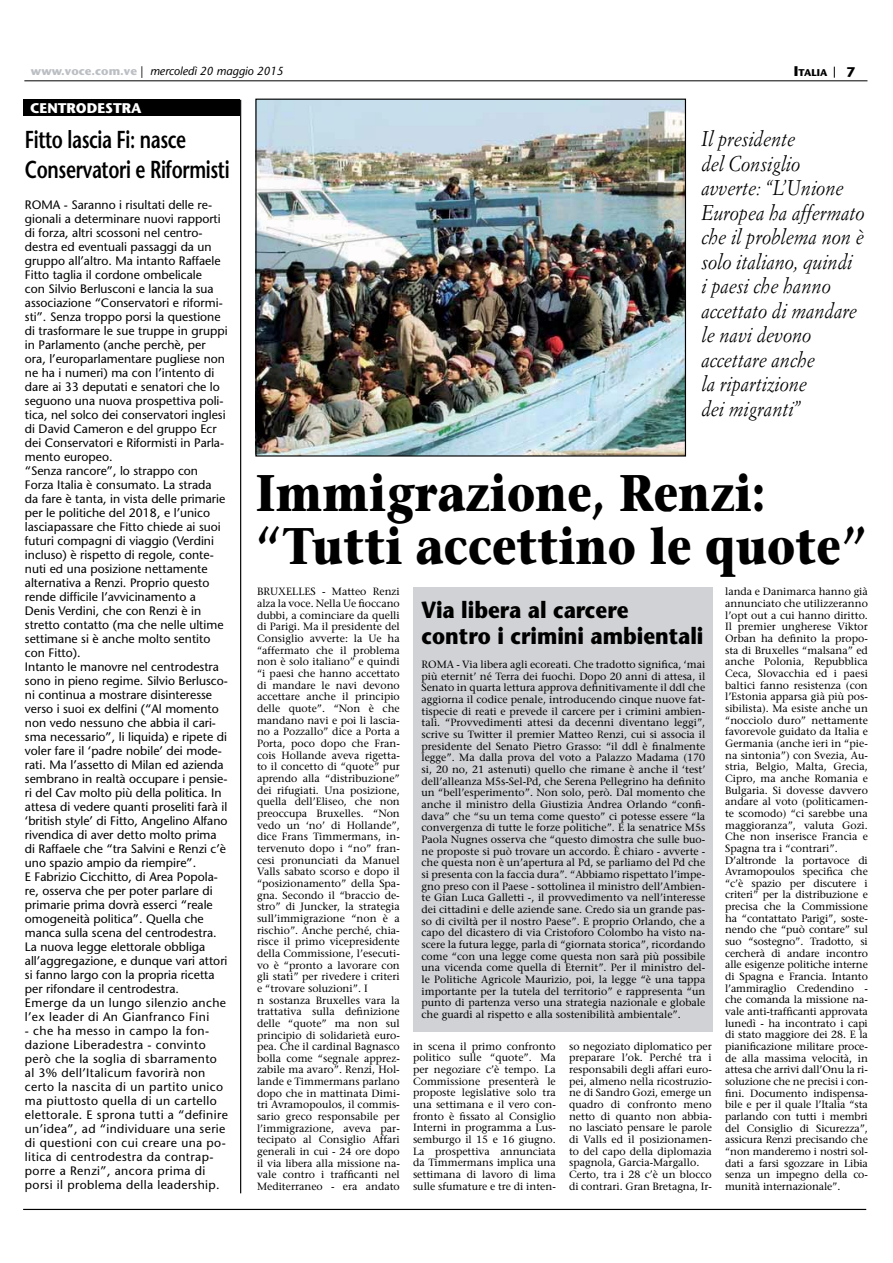
<style>
.page{position:relative;width:893px;height:1263px;background:#fff}
.page>*{position:absolute;margin:0;border:0;box-sizing:border-box;transform-origin:0 0}
.t1{font:700 51.3px/53.6px "Stone Serif";color:#000;scale:.85 1}
.t2{font:600 24.45px/30.3px "Stone Sans";letter-spacing:-.02em;color:#000;scale:.75 1}
.t3{font:700 23.25px/25.7px "Stone Sans";color:#000;scale:.88 1}
.t4{font:italic 21px/24.5px "Simoncini Garamond";color:#000;scale:.9 1}
.t5{font:700 13.95px "Stone Sans";color:#fff}
.t6{font:700 13.95px "Stone Sans";color:#000}
.t7{font:12.3px/14px "Stone Sans";color:#000}
.t8{font:12.3px/14px "Stone Sans";letter-spacing:.03em;color:#000}
.t9{font:italic 11.7px "Stone Sans";color:#000}
.t10{font:10.5px/11.7px "Stone Serif";color:#000}
.t11{font:700 9.75px "Stone Sans";color:#000}
.s1{font-weight:700;font-style:normal;color:#bbbec3}
.s2{font-style:normal}
.s3{font-size:13.95px}
</style>
<div class="page">
<hr style="left:23px;top:1209px;width:843px;height:1px;background:#000">
<div style="left:24px;top:99px;width:216px;height:17px;background:#000"></div>
<hr style="left:240px;top:100px;width:1px;height:1093px;background:#000">
<img style="left:257px;top:101px;width:427px;height:354px">
<div style="left:255px;top:99px;width:431px;height:358px;border:1px solid #000"></div>
<hr style="left:24px;top:81px;width:843px;height:1px;background:#000">
<div style="left:413px;top:588px;width:300px;height:444px;background:#d0d2d5"></div>
<p class="t9" style="left:31px;top:67px;width:254px"><span class="s1">www.voce.com.ve</span> <span class="s2">|</span> mercoledì 20 maggio 2015</p>
<p class="t11" style="left:794px;top:70px;width:35px"><span class="s3">I</span>TALIA</p>
<h3 class="t6" style="left:846px;top:67px;width:10px">7</h3>
<h3 class="t5" style="left:30px;top:102px;width:113px">CENTRODESTRA</h3>
<h2 class="t2" style="left:25px;top:126px;width:275px">Fitto lascia Fi: nasce<br>Conservatori e Riformisti</h2>
<h3 class="t4" style="left:701px;top:128px;width:183px">Il presidente<br>del Consiglio avverte: “L’Unione<br>Europea ha affermato che il problema non è solo italiano, quindi<br>i paesi che hanno accettato di mandare le navi devono accettare anche<br>la ripartizione<br>dei migranti”</h3>
<p class="t7" style="left:25px;top:199px;width:204px">ROMA - Saranno i risultati delle re&shy;gionali a determinare nuovi rapporti di forza, altri scossoni nel centro&shy;destra ed eventuali passaggi da un gruppo all’altro. Ma intanto Raffaele Fitto taglia il cordone ombelicale<br>con Silvio Berlusconi e lancia la sua associazione “Conservatori e riformi&shy;sti”. Senza troppo porsi la questione di trasformare le sue truppe in gruppi in Parlamento (anche perchè, per ora, l’europarlamentare pugliese non ne ha i numeri) ma con l’intento di dare ai 33 deputati e senatori che lo seguono una nuova prospettiva poli&shy;tica, nel solco dei conservatori inglesi di David Cameron e del gruppo Ecr dei Conservatori e Riformisti in Parla&shy;mento europeo.<br>“Senza rancore”, lo strappo con Forza Italia è consumato. La strada da fare è tanta, in vista delle primarie per le politiche del 2018, e l’unico lasciapassare che Fitto chiede ai suoi futuri compagni di viaggio (Verdini incluso) è rispetto di regole, conte&shy;nuti ed una posizione nettamente alternativa a Renzi. Proprio questo rende difficile l’avvicinamento a Denis Verdini, che con Renzi è in stretto contatto (ma che nelle ultime settimane si è anche molto sentito con Fitto).<br>Intanto le manovre nel centrodestra sono in pieno regime. Silvio Berlusco&shy;ni continua a mostrare disinteresse verso i suoi ex delfini (“Al momento non vedo nessuno che abbia il cari&shy;sma necessario”, li liquida) e ripete di voler fare il ‘padre nobile’ dei mode&shy;rati. Ma l’assetto di Milan ed azienda sembrano in realtà occupare i pensie&shy;ri del Cav molto più della politica. In attesa di vedere quanti proseliti farà il ‘british style’ di Fitto, Angelino Alfano rivendica di aver detto molto prima di Raffaele che “tra Salvini e Renzi c’è uno spazio ampio da riempire”.<br>E Fabrizio Cicchitto, di Area Popola&shy;re, osserva che per poter parlare di primarie prima dovrà esserci “reale omogeneità politica”. Quella che manca sulla scena del centrodestra.<br>La nuova legge elettorale obbliga all’aggregazione, e dunque vari attori si fanno largo con la propria ricetta per rifondare il centrodestra.<br>Emerge da un lungo silenzio anche l’ex leader di An Gianfranco Fini</p>
<p class="t8" style="left:25px;top:1025px;width:204px">- che ha messo in campo la fon&shy;dazione Liberadestra - convinto però che la soglia di sbarramento al 3% dell’Italicum favorirà non certo la nascita di un partito unico ma piuttosto quella di un cartello elettorale. E sprona tutti a “definire un’idea”, ad “individuare una serie di questioni con cui creare una po&shy;litica di centrodestra da contrap&shy;porre a Renzi”, ancora prima di porsi il problema della leadership.</p>
<h1 class="t1" style="left:256px;top:471px;width:721px">Immigrazione, Renzi: “Tutti accettino le quote”</h1>
<p class="t10" style="left:257px;top:587px;width:144px">BRUXELLES - Matteo Renzi alza la voce. Nella Ue fioccano dubbi, a cominciare da quelli di Parigi. Ma il presidente del<br>Consiglio avverte: la Ue ha “affermato che il problema non è solo italiano” e quindi “i paesi che hanno accettato di mandare le navi devono accettare anche il principio delle quote”. “Non è che mandano navi e poi li lascia&shy;no a Pozzallo” dice a Porta a<br>Porta, poco dopo che Fran&shy;cois Hollande aveva rigetta&shy;to il concetto di “quote” pur aprendo alla “distribuzione” dei rifugiati. Una posizione, quella dell’Eliseo, che non preoccupa Bruxelles. “Non vedo un ‘no’ di Hollande”, dice Frans Timmermans, in&shy;tervenuto dopo i “no” fran&shy;cesi pronunciati da Manuel<br>Valls sabato scorso e dopo il “posizionamento” della Spa&shy;gna. Secondo il “braccio de&shy;stro” di Juncker, la strategia sull’immigrazione “non è a rischio”. Anche perché, chia&shy;risce il primo vicepresidente della Commissione, l’esecuti&shy;vo è “pronto a lavorare con gli stati” per rivedere i criteri e “trovare soluzioni”. I<br>n sostanza Bruxelles vara la trattativa sulla definizione delle “quote” ma non sul principio di solidarietà euro&shy;pea. Che il cardinal Bagnasco bolla come “segnale apprez&shy;zabile ma avaro”. Renzi, Hol&shy;lande e Timmermans parlano dopo che in mattinata Dimi&shy;tri Avramopoulos, il commis&shy;sario greco responsabile per l’immigrazione, aveva par&shy;tecipato al Consiglio Affari generali in cui - 24 ore dopo il via libera alla missione na&shy;vale contro i trafficanti nel<br>Mediterraneo - era andato</p>
<p class="t10" style="left:725px;top:587px;width:144px">landa e Danimarca hanno già annunciato che utilizzeranno l’opt out a cui hanno diritto.<br>Il premier ungherese Viktor<br>Orban ha definito la propo&shy;sta di Bruxelles “malsana” ed anche Polonia, Repubblica<br>Ceca, Slovacchia ed i paesi baltici fanno resistenza (con l’Estonia apparsa già più pos&shy;sibilista). Ma esiste anche un “nocciolo duro” nettamente favorevole guidato da Italia e<br>Germania (anche ieri in “pie&shy;na sintonia”) con Svezia, Au&shy;stria, Belgio, Malta, Grecia,<br>Cipro, ma anche Romania e<br>Bulgaria. Si dovesse davvero andare al voto (politicamen&shy;te scomodo) “ci sarebbe una maggioranza”, valuta Gozi.<br>Che non inserisce Francia e<br>Spagna tra i “contrari”.<br>D’altronde la portavoce di<br>Avramopoulos specifica che “c’è spazio per discutere i criteri” per la distribuzione e precisa che la Commissione ha “contattato Parigi”, soste&shy;nendo che “può contare” sul suo “sostegno”. Tradotto, si cercherà di andare incontro alle esigenze politiche interne di Spagna e Francia. Intanto l’ammiraglio Credendino - che comanda la missione na&shy;vale anti-trafficanti approvata lunedì - ha incontrato i capi di stato maggiore dei 28. E la pianificazione militare proce&shy;de alla massima velocità, in attesa che arrivi dall’Onu la ri&shy;soluzione che ne precisi i con&shy;fini. Documento indispensa&shy;bile e per il quale l’Italia “sta parlando con tutti i membri del Consiglio di Sicurezza”, assicura Renzi precisando che “non manderemo i nostri sol&shy;dati a farsi sgozzare in Libia senza un impegno della co&shy;munità internazionale”.</p>
<h3 class="t3" style="left:422px;top:600px;width:322px">Via libera al carcere contro i crimini ambientali</h3>
<p class="t10" style="left:421px;top:660px;width:285px;text-align:justify">ROMA - Via libera agli ecoreati. Che tradotto significa, ‘mai più eternit’ né Terra dei fuochi. Dopo 20 anni di attesa, il Senato in quarta lettura approva definitivamente il ddl che aggiorna il codice penale, introducendo cinque nuove fat&shy;tispecie di reati e prevede il carcere per i crimini ambien&shy;tali. “Provvedimenti attesi da decenni diventano leggi”, scrive su Twitter il premier Matteo Renzi, cui si associa il presidente del Senato Pietro Grasso: “il ddl è finalmente legge”. Ma dalla prova del voto a Palazzo Madama (170 si, 20 no, 21 astenuti) quello che rimane è anche il ‘test’ dell’alleanza M5s-Sel-Pd, che Serena Pellegrino ha definito un “bell’esperimento”. Non solo, però. Dal momento che anche il ministro della Giustizia Andrea Orlando “confi&shy;dava” che “su un tema come questo” ci potesse essere “la convergenza di tutte le forze politiche”. E la senatrice M5s Paola Nugnes osserva che “questo dimostra che sulle buo&shy;ne proposte si può trovare un accordo. È chiaro - avverte - che questa non è un’apertura al Pd, se parliamo del Pd che si presenta con la faccia dura”. “Abbiamo rispettato l’impe&shy;gno preso con il Paese - sottolinea il ministro dell’Ambien&shy;te Gian Luca Galletti -, il provvedimento va nell’interesse dei cittadini e delle aziende sane. Credo sia un grande pas&shy;so di civiltà per il nostro Paese”. E proprio Orlando, che a capo del dicastero di via Cristoforo Colombo ha visto na&shy;scere la futura legge, parla di “giornata storica”, ricordando come “con una legge come questa non sarà più possibile una vicenda come quella di Eternit”. Per il ministro del&shy;le Politiche Agricole Maurizio, poi, la legge “è una tappa importante per la tutela del territorio” e rappresenta “un punto di partenza verso una strategia nazionale e globale che guardi al rispetto e alla sostenibilità ambientale”.</p>
<p class="t10" style="left:413px;top:1041px;width:144px;text-align:justify">in scena il primo confronto politico sulle “quote”. Ma per negoziare c’è tempo. La Commissione presenterà le proposte legislative solo tra una settimana e il vero con&shy;fronto è fissato al Consiglio Interni in programma a Lus&shy;semburgo il 15 e 16 giugno.<br>La prospettiva annunciata da Timmermans implica una settimana di lavoro di lima sulle sfumature e tre di inten-</p>
<p class="t10" style="left:569px;top:1041px;width:144px">so negoziato diplomatico per preparare l’ok. Perché tra i responsabili degli affari euro&shy;pei, almeno nella ricostruzio&shy;ne di Sandro Gozi, emerge un quadro di confronto meno netto di quanto non abbia&shy;no lasciato pensare le parole di Valls ed il posizionamen&shy;to del capo della diplomazia spagnola, Garcia-Margallo.<br>Certo, tra i 28 c’è un blocco di contrari. Gran Bretagna, Ir-</p>
</div>
